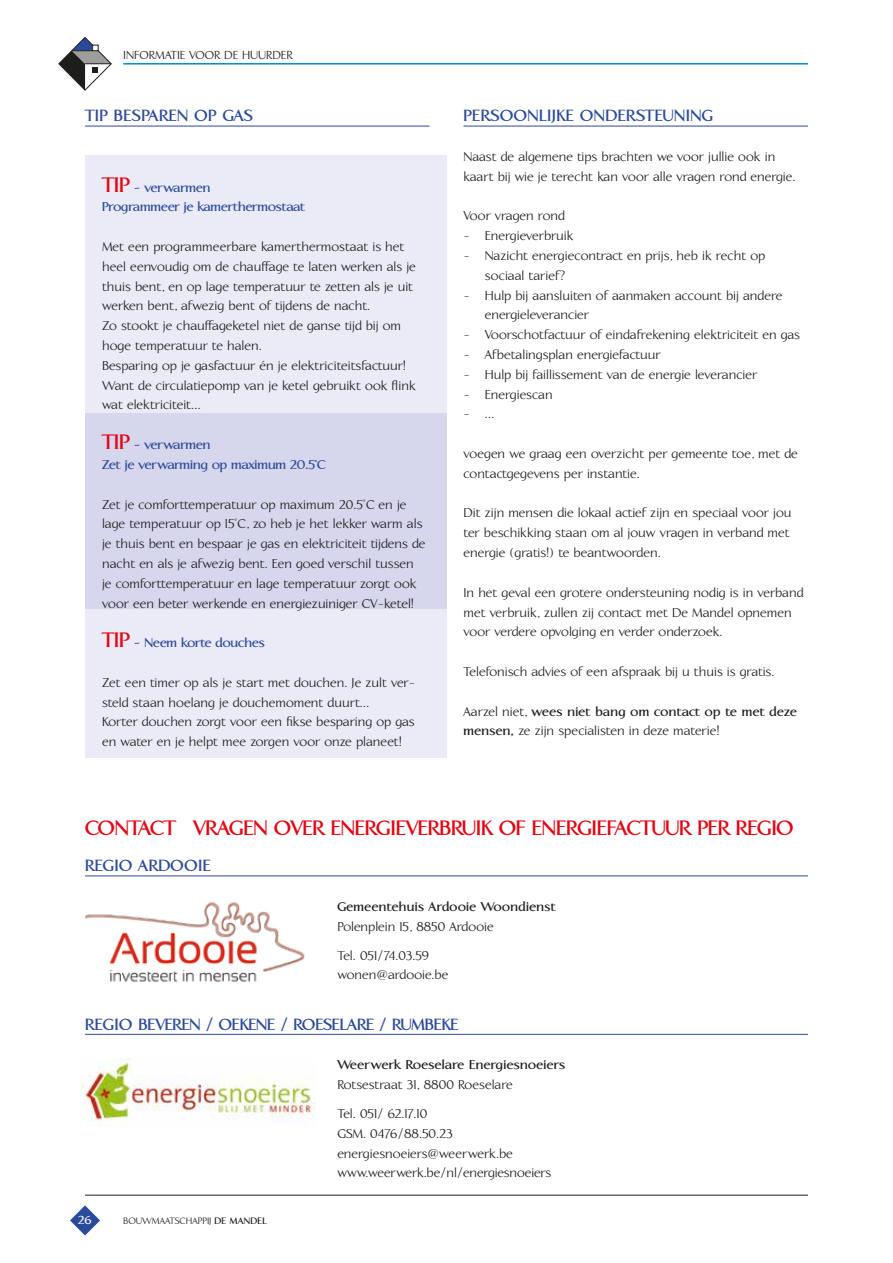
<style>
.page{position:relative;width:893px;height:1263px;background:#fff}
.page>*{position:absolute;margin:0;border:0;box-sizing:border-box;transform-origin:0 0}
.t1{font:700 27px "Aperto";letter-spacing:-.03em;color:#e30613}
.t2{font:700 21px "Aperto";color:#2c4a9a}
.t3{font:700 21px "Aperto";letter-spacing:-.03em;color:#2c4a9a}
.t4{font:16.5px/19.8px "Aperto";color:#1d1d1b}
.t5{font:700 16.5px/19.8px "Aperto";letter-spacing:-.025em;color:#2c4a9a}
.t6{font:700 16.5px "Aperto";color:#1d1d1b}
.t7{font:15px "Aperto";color:#1d1d1b}
.t8{font:700 15px "Aperto";color:#fff}
.t9{font:12px "Aperto";color:#1d1d1b}
.s1{font-size:27px;color:#e30613}
.s2{font-weight:700}
</style>
<div class="page">
<svg style="left:59px;top:37px;width:52px;height:53px"></svg>
<hr style="left:123px;top:63px;width:685px;height:2px;background:#008bd2">
<svg style="left:70px;top:1205px;width:30px;height:30px"></svg>
<hr style="left:85px;top:1195px;width:723px;height:1px;background:#1d1d1b">
<div style="left:85px;top:412px;width:361px;height:197px;background:#d6d7ed"></div>
<div style="left:85px;top:154px;width:361px;height:258px;background:#eaebf7"></div>
<div style="left:85px;top:609px;width:361px;height:149px;background:#eaebf7"></div>
<hr style="left:85px;top:126px;width:344px;height:1px;background:#2c4a9a">
<hr style="left:463px;top:126px;width:345px;height:1px;background:#2c4a9a">
<hr style="left:85px;top:875px;width:723px;height:1px;background:#2c4a9a">
<hr style="left:85px;top:1034px;width:723px;height:1px;background:#2c4a9a">
<img style="left:85px;top:902px;width:220px;height:80px">
<img style="left:81px;top:1059px;width:234px;height:67px">
<p class="t7" style="left:123px;top:48px;width:171px">INFORMATIE VOOR DE HUURDER</p>
<p class="t2" style="left:85px;top:106px;width:170px">TIP BESPAREN OP GAS</p>
<p class="t5" style="left:102px;top:178px;width:205px"><span class="s1">TIP</span> - verwarmen<br>Programmeer je kamerthermostaat</p>
<p class="t4" style="left:102px;top:237px;width:315px">Met een programmeerbare kamerthermostaat is het heel eenvoudig om de chauffage te laten werken als je thuis bent, en op lage temperatuur te zetten als je uit werken bent, afwezig bent of tijdens de nacht.<br>Zo stookt je chauffageketel niet de ganse tijd bij om hoge temperatuur te halen.<br>Besparing op je gasfactuur én je elektriciteitsfactuur!<br>Want de circulatiepomp van je ketel gebruikt ook flink wat elektriciteit…</p>
<p class="t5" style="left:102px;top:435px;width:226px"><span class="s1">TIP</span> - verwarmen<br>Zet je verwarming op maximum 20.5°C</p>
<p class="t4" style="left:102px;top:495px;width:325px">Zet je comforttemperatuur op maximum 20.5°C en je lage temperatuur op 15°C, zo heb je het lekker warm als je thuis bent en bespaar je gas en elektriciteit tijdens de nacht en als je afwezig bent. Een goed verschil tussen je comforttemperatuur en lage temperatuur zorgt ook voor een beter werkende en energiezuiniger CV-ketel!</p>
<p class="t5" style="left:102px;top:633px;width:164px"><span class="s1">TIP</span> - Neem korte douches</p>
<p class="t4" style="left:102px;top:673px;width:315px">Zet een timer op als je start met douchen. Je zult ver&shy;steld staan hoelang je douchemoment duurt…<br>Korter douchen zorgt voor een fikse besparing op gas en water en je helpt mee zorgen voor onze planeet!</p>
<p class="t2" style="left:463px;top:106px;width:252px">PERSOONLIJKE ONDERSTEUNING</p>
<p class="t4" style="left:463px;top:147px;width:333px">Naast de algemene tips brachten we voor jullie ook in kaart bij wie je terecht kan voor alle vragen rond energie.</p>
<p class="t4" style="left:463px;top:207px;width:103px">Voor vragen rond</p>
<p class="t4" style="left:463px;top:226px;width:112px">- Energieverbruik</p>
<p class="t4" style="left:485px;top:246px;width:282px;text-indent:-21px">- Nazicht energiecontract en prijs, heb ik recht op sociaal tarief?</p>
<p class="t4" style="left:485px;top:286px;width:299px;text-indent:-21px">- Hulp bij aansluiten of aanmaken account bij andere energieleverancier</p>
<p class="t4" style="left:463px;top:325px;width:338px">- Voorschotfactuur of eindafrekening elektriciteit en gas</p>
<p class="t4" style="left:463px;top:345px;width:199px">- Afbetalingsplan energiefactuur</p>
<p class="t4" style="left:463px;top:365px;width:295px">- Hulp bij faillissement van de energie leverancier</p>
<p class="t4" style="left:463px;top:385px;width:91px">- Energiescan</p>
<p class="t4" style="left:463px;top:405px;width:32px">- …</p>
<p class="t4" style="left:463px;top:444px;width:336px">voegen we graag een overzicht per gemeente toe, met de contactgegevens per instantie.</p>
<p class="t4" style="left:463px;top:504px;width:329px;text-align:justify">Dit zijn mensen die lokaal actief zijn en speciaal voor jou ter beschikking staan om al jouw vragen in verband met energie (gratis!) te beantwoorden.</p>
<p class="t4" style="left:463px;top:583px;width:342px">In het geval een grotere ondersteuning nodig is in verband met verbruik, zullen zij contact met De Mandel opnemen voor verdere opvolging en verder onderzoek.</p>
<p class="t4" style="left:463px;top:662px;width:312px">Telefonisch advies of een afspraak bij u thuis is gratis.</p>
<p class="t4" style="left:463px;top:702px;width:335px">Aarzel niet, <span class="s2">wees niet bang om contact op te met deze mensen,</span> ze zijn specialisten in deze materie!</p>
<h1 class="t1" style="left:85px;top:815px;width:711px">CONTACT VRAGEN OVER ENERGIEVERBRUIK OF ENERGIEFACTUUR PER REGIO</h1>
<p class="t2" style="left:85px;top:856px;width:128px">REGIO ARDOOIE</p>
<p class="t6" style="left:337px;top:899px;width:220px">Gemeentehuis Ardooie Woondienst</p>
<p class="t4" style="left:337px;top:912px;width:158px;line-height:28.8px">Polenplein 15, 8850 Ardooie<br>Tel. 051/74.03.59</p>
<p class="t4" style="left:337px;top:965px;width:113px">wonen@ardooie.be</p>
<p class="t3" style="left:85px;top:1014px;width:375px">REGIO BEVEREN / OEKENE / ROESELARE / RUMBEKE</p>
<p class="t6" style="left:337px;top:1057px;width:230px">Weerwerk Roeselare Energiesnoeiers</p>
<p class="t4" style="left:337px;top:1071px;width:177px;line-height:28.8px">Rotsestraat 31, 8800 Roeselare<br>Tel. 051/ 62.17.10</p>
<p class="t4" style="left:337px;top:1124px;width:215px">GSM. 0476/88.50.23 energiesnoeiers@weerwerk.be www.weerwerk.be/nl/energiesnoeiers</p>
<p class="t8" style="left:78px;top:1213px;width:15px">26</p>
<p class="t9" style="left:123px;top:1215px;width:145px">BOUWMAATSCHAPPIJ <span class="s2">DE MANDEL</span></p>
</div>
